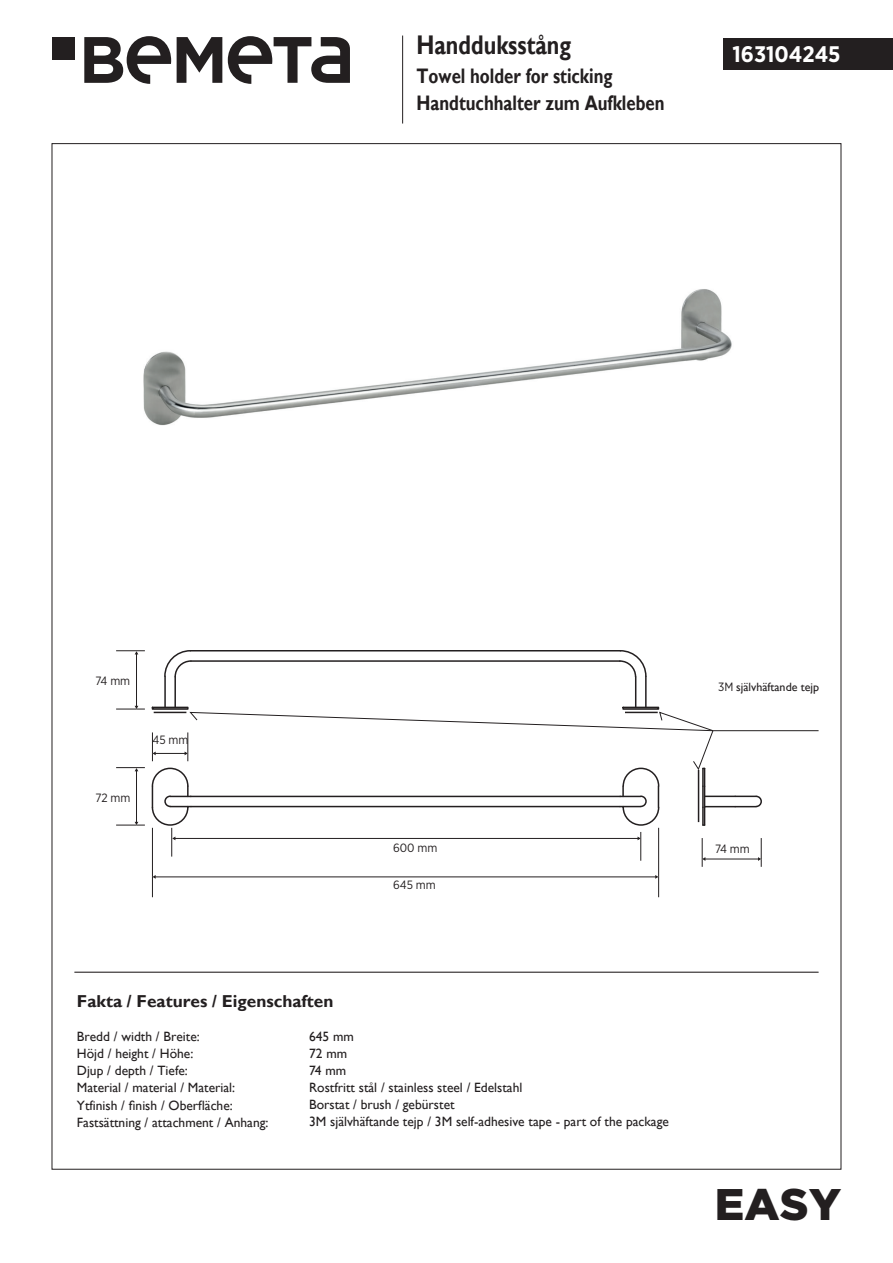
<style>
.page{position:relative;width:893px;height:1263px;background:#fff}
.page>*{position:absolute;margin:0;border:0;box-sizing:border-box;transform-origin:0 0}
.t1{font:900 44.25px "Gotham";color:#231f20}
.t2{font:700 27px "Gill Sans";color:#231f20;scale:.8 1}
.t3{font:700 22.5px "Gotham Narrow";color:#fff}
.t4{font:700 21px/26.4px "Gill Sans";color:#231f20;scale:.8 1}
.t5{font:700 17.25px "Gill Sans";color:#231f20}
.t6{font:13.5px/17.2px "Gill Sans";color:#231f20}
.t7{font:12px "Gotham Narrow";color:#231f20}
.t8{font:12px "Gill Sans";color:#231f20}
.s1{font-family:"Gotham Narrow"}
</style>
<div class="page">
<img style="left:143px;top:289px;width:589px;height:137px">
<div style="left:724px;top:38px;width:169px;height:32px;background:#231f20"></div>
<hr style="left:402px;top:36px;width:1px;height:88px;background:#231f20">
<hr style="left:74px;top:972px;width:745px;height:1px;background:#231f20">
<hr style="left:152px;top:828px;width:1px;height:69px;background:#231f20">
<hr style="left:658px;top:828px;width:1px;height:69px;background:#231f20">
<hr style="left:155px;top:877px;width:501px;height:1px;background:#231f20">
<hr style="left:136px;top:654px;width:1px;height:52px;background:#231f20">
<svg style="left:116px;top:706px;width:29px;height:4px"></svg>
<svg style="left:116px;top:650px;width:29px;height:4px"></svg>
<hr style="left:136px;top:771px;width:1px;height:51px;background:#231f20">
<svg style="left:116px;top:822px;width:29px;height:4px"></svg>
<svg style="left:116px;top:767px;width:29px;height:4px"></svg>
<hr style="left:164px;top:676px;width:2px;height:31px;background:#231f20">
<hr style="left:174px;top:677px;width:2px;height:30px;background:#231f20">
<svg style="left:164px;top:650px;width:28px;height:28px"></svg>
<hr style="left:190px;top:650px;width:430px;height:1px;background:#231f20">
<hr style="left:191px;top:660px;width:429px;height:2px;background:#231f20">
<svg style="left:618px;top:650px;width:29px;height:28px"></svg>
<hr style="left:635px;top:677px;width:1px;height:30px;background:#231f20">
<hr style="left:645px;top:676px;width:2px;height:31px;background:#231f20">
<svg style="left:151px;top:706px;width:668px;height:161px"></svg>
<svg style="left:84px;top:36px;width:87px;height:48px"></svg>
<svg style="left:177px;top:37px;width:45px;height:46px"></svg>
<svg style="left:228px;top:36px;width:122px;height:48px"></svg>
<div style="left:52px;top:37px;width:23px;height:23px;background:#231f20"></div>
<h2 class="t2" style="left:416px;top:29px;width:195px">Handduksstång</h2>
<h3 class="t4" style="left:416px;top:64px;width:312px">Towel holder for sticking<br>Handtuchhalter zum Aufkleben</h3>
<h3 class="t3" style="left:732px;top:40px;width:110px">163104245</h3>
<p class="t7" style="left:95px;top:673px;width:36px">74 mm</p>
<p class="t7" style="left:95px;top:790px;width:36px">72 mm</p>
<p class="t7" style="left:152px;top:732px;width:37px">45 mm</p>
<p class="t7" style="left:393px;top:841px;width:46px">600 mm</p>
<p class="t7" style="left:393px;top:877px;width:44px">645 mm</p>
<p class="t5" style="left:77px;top:991px;width:258px">Fakta / Features / Eigenschaften</p>
<p class="t6" style="left:77px;top:1028px;width:193px">Bredd / width / Breite:<br>Höjd / height / Höhe:<br>Djup / depth / Tiefe:<br>Material / material / Material:<br>Ytfinish / finish / Oberfläche:<br>Fastsättning / attachment / Anhang:</p>
<p class="t6" style="left:309px;top:1028px;width:361px">645 mm<br>72 mm<br>74 mm<br>Rostfritt stål / stainless steel / Edelstahl<br>Borstat / brush / gebürstet<br>3M självhäftande tejp / 3M self-adhesive tape - part of the package</p>
<p class="t8" style="left:718px;top:680px;width:103px"><span class="s1">3M</span> självhäftande tejp</p>
<p class="t7" style="left:715px;top:841px;width:36px">74 mm</p>
<h1 class="t1" style="left:715px;top:1173px;width:128px">EASY</h1>
</div>
